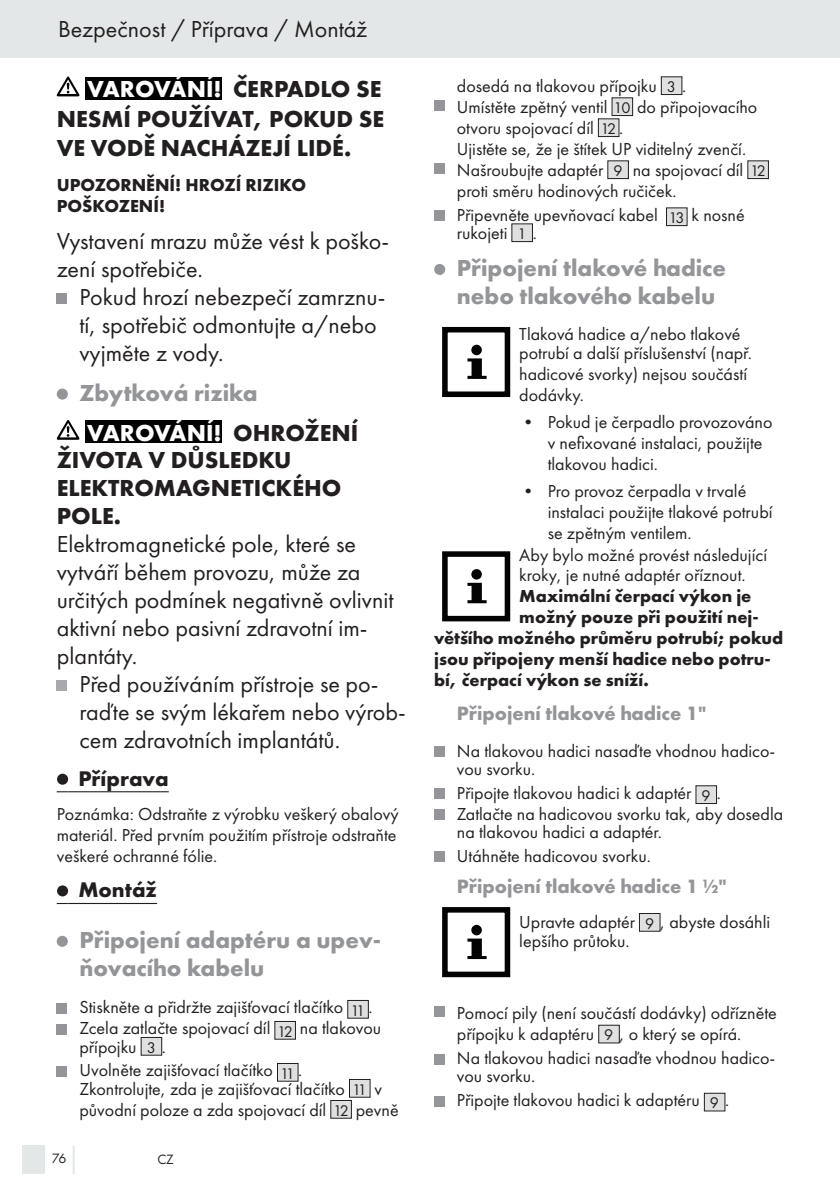
<style>
.page{position:relative;width:840px;height:1191px;background:#fff}
.page>*{position:absolute;margin:0;border:0;box-sizing:border-box;transform-origin:0 0}
.t1{font:24px/28px "Futura PT";color:#231f20}
.t2{font:700 24px/28px "Futura PT";color:#939598}
.t3{font:700 24px/29.2px "Futura PT";color:#231f20;text-align:justify}
.t4{font:700 22px "Futura PT";color:#231f20}
.t5{font:700 20px "Futura PT";color:#939598}
.t6{font:18px/21px "Futura PT";color:#231f20}
.t7{font:700 18px/21px "Futura PT";color:#231f20}
.t8{font:14px "Futura PT";color:#231f20}
.s1{color:#fff}
.s2{color:#231f20}
.s3{font-size:16px}
.s4{font-family:"Times New Roman";font-weight:700}
</style>
<div class="page">
<div style="left:0;top:0;width:839px;height:58px;background:#e3e7e7"></div>
<div style="left:23px;top:1145px;width:22px;height:29px;background:#e3e7e7"></div>
<hr style="left:73px;top:1145px;width:2px;height:29px;background:#e3e7e7">
<hr style="left:68px;top:791px;width:101px;height:1px;background:#231f20">
<hr style="left:68px;top:903px;width:89px;height:1px;background:#231f20">
<svg style="left:57px;top:77px;width:22px;height:19px"></svg>
<div style="left:85px;top:77px;width:137px;height:23px;background:#030303"></div>
<div style="left:57px;top:293px;width:10px;height:10px;background:#939598"></div>
<div style="left:57px;top:388px;width:11px;height:11px;background:#939598;border-radius:50%"></div>
<svg style="left:57px;top:420px;width:22px;height:20px"></svg>
<div style="left:85px;top:420px;width:137px;height:23px;background:#030303"></div>
<div style="left:57px;top:680px;width:10px;height:10px;background:#a8a9ad"></div>
<div style="left:57px;top:773px;width:11px;height:11px;background:#231f20;border-radius:50%"></div>
<div style="left:57px;top:885px;width:11px;height:11px;background:#231f20;border-radius:50%"></div>
<div style="left:57px;top:935px;width:11px;height:11px;background:#939598;border-radius:50%"></div>
<div style="left:57px;top:1003px;width:10px;height:10px;background:#939598"></div>
<div style="left:347px;top:1000px;width:21px;height:18px;background:#e0e0e1"></div>
<div style="left:347px;top:1000px;width:21px;height:18px;border:1px solid #231f20"></div>
<div style="left:57px;top:1024px;width:10px;height:10px;background:#939598"></div>
<div style="left:275px;top:1021px;width:20px;height:18px;background:#e0e0e1"></div>
<div style="left:141px;top:1037px;width:21px;height:18px;background:#e0e0e1"></div>
<div style="left:141px;top:1037px;width:21px;height:18px;border:1px solid #231f20"></div>
<div style="left:57px;top:1066px;width:10px;height:10px;background:#939598"></div>
<div style="left:277px;top:1063px;width:21px;height:18px;background:#e0e0e1"></div>
<div style="left:277px;top:1063px;width:21px;height:18px;border:1px solid #231f20"></div>
<div style="left:349px;top:1079px;width:21px;height:18px;background:#e0e0e1"></div>
<div style="left:349px;top:1079px;width:21px;height:18px;border:1px solid #231f20"></div>
<div style="left:330px;top:1100px;width:21px;height:18px;background:#e0e0e1"></div>
<div style="left:661px;top:77px;width:20px;height:18px;background:#e0e0e1"></div>
<div style="left:660px;top:77px;width:21px;height:18px;border:1px solid #231f20"></div>
<div style="left:434px;top:101px;width:10px;height:10px;background:#939598"></div>
<div style="left:611px;top:98px;width:21px;height:18px;background:#e0e0e1"></div>
<div style="left:598px;top:119px;width:20px;height:18px;background:#e0e0e1"></div>
<div style="left:597px;top:119px;width:22px;height:18px;border:1px solid #231f20"></div>
<div style="left:434px;top:164px;width:10px;height:10px;background:#939598"></div>
<div style="left:607px;top:161px;width:21px;height:18px;background:#e0e0e1"></div>
<div style="left:747px;top:161px;width:21px;height:18px;background:#e0e0e1"></div>
<div style="left:434px;top:211px;width:10px;height:10px;background:#939598"></div>
<div style="left:666px;top:208px;width:20px;height:18px;background:#e0e0e1"></div>
<div style="left:666px;top:208px;width:21px;height:18px;border:1px solid #231f20"></div>
<div style="left:511px;top:224px;width:21px;height:18px;background:#e0e0e1"></div>
<div style="left:434px;top:264px;width:11px;height:11px;background:#939598;border-radius:50%"></div>
<div style="left:442px;top:327px;width:68px;height:70px;border:6px solid #030303"></div>
<div style="left:471px;top:345px;width:10px;height:10px;background:#030303;border-radius:50%"></div>
<svg style="left:467px;top:358px;width:19px;height:21px"></svg>
<div style="left:442px;top:551px;width:68px;height:70px;border:6px solid #030303"></div>
<div style="left:471px;top:569px;width:10px;height:10px;background:#030303;border-radius:50%"></div>
<svg style="left:467px;top:583px;width:19px;height:20px"></svg>
<div style="left:434px;top:746px;width:10px;height:11px;background:#939598"></div>
<div style="left:434px;top:788px;width:10px;height:11px;background:#939598"></div>
<div style="left:695px;top:785px;width:21px;height:18px;background:#e0e0e1"></div>
<div style="left:434px;top:809px;width:10px;height:11px;background:#939598"></div>
<div style="left:434px;top:851px;width:10px;height:11px;background:#939598"></div>
<div style="left:442px;top:907px;width:68px;height:70px;border:6px solid #030303"></div>
<div style="left:471px;top:925px;width:10px;height:10px;background:#030303;border-radius:50%"></div>
<svg style="left:467px;top:938px;width:19px;height:21px"></svg>
<div style="left:639px;top:913px;width:20px;height:18px;background:#e0e0e1"></div>
<div style="left:638px;top:913px;width:22px;height:18px;border:1px solid #231f20"></div>
<div style="left:434px;top:1006px;width:10px;height:10px;background:#939598"></div>
<div style="left:598px;top:1025px;width:21px;height:18px;background:#e0e0e1"></div>
<div style="left:598px;top:1025px;width:21px;height:18px;border:1px solid #231f20"></div>
<div style="left:434px;top:1054px;width:10px;height:10px;background:#939598"></div>
<div style="left:434px;top:1096px;width:10px;height:10px;background:#939598"></div>
<div style="left:704px;top:1093px;width:20px;height:18px;background:#e0e0e1"></div>
<div style="left:703px;top:1093px;width:21px;height:18px;border:1px solid #231f20"></div>
<h1 class="t1" style="left:58px;top:15px;width:310px">Bezpečnost / Příprava / Montáž</h1>
<h1 class="t3" style="left:57px;top:74px;width:329px;text-indent:31px"><span class="s1">VAROVÁNÍ!</span> ČERPADLO SE NESMÍ POUŽÍVAT, POKUD SE VE VODĚ NACHÁZEJÍ LIDÉ.</h1>
<p class="t7" style="left:57px;top:174px;width:251px">UPOZORNĚNÍ! HROZÍ RIZIKO<br>POŠKOZENÍ!</p>
<h1 class="t1" style="left:57px;top:227px;width:334px">Vystavení mrazu může vést k poško&shy;zení spotřebiče.</h1>
<h1 class="t1" style="left:79px;top:283px;width:307px">Pokud hrozí nebezpečí zamrznu&shy;tí, spotřebič odmontujte a/nebo vyjměte z vody.</h1>
<h1 class="t2" style="left:87px;top:372px;width:272px;line-height:40px;text-indent:-8px">Zbytková rizika<br><span class="s1">VAROVÁNÍ!</span> <span class="s2">OHROŽENÍ</span></h1>
<h1 class="t3" style="left:57px;top:445px;width:286px;line-height:28px;text-align:left">ŽIVOTA V DŮSLEDKU<br>ELEKTROMAGNETICKÉHO<br>POLE.</h1>
<h1 class="t1" style="left:57px;top:530px;width:338px">Elektromagnetické pole, které se vytváří během provozu, může za určitých podmínek negativně ovlivnit aktivní nebo pasivní zdravotní im&shy;plantáty.</h1>
<h1 class="t1" style="left:79px;top:670px;width:327px">Před používáním přístroje se po&shy;raďte se svým lékařem nebo výrob&shy;cem zdravotních implantátů.</h1>
<p class="t4" style="left:78px;top:764px;width:92px">Příprava</p>
<p class="t6" style="left:57px;top:803px;width:343px">Poznámka: Odstraňte z výrobku veškerý obalový materiál. Před prvním použitím přístroje odstraňte veškeré ochranné fólie.</p>
<p class="t4" style="left:78px;top:876px;width:80px">Montáž</p>
<h1 class="t2" style="left:79px;top:925px;width:303px">Připojení adaptéru a upev&shy;ňovacího kabelu</h1>
<p class="t6" style="left:79px;top:996px;width:303px">Stiskněte a přidržte zajišťovací tlačítko <sub>11</sub> .<br>Zcela zatlačte spojovací díl <sub>12</sub> na tlakovou</p>
<p class="t6" style="left:79px;top:1035px;width:224px;line-height:23.4px">přípojku <span class="s3">3</span> .<br>Uvolněte zajišťovací tlačítko <sub>11</sub> .</p>
<p class="t6" style="left:79px;top:1078px;width:320px">Zkontrolujte, zda je zajišťovací tlačítko <span class="s3">11</span> v původní poloze a zda spojovací díl <span class="s3">12</span> pevně</p>
<p class="t8" style="left:52px;top:1150px;width:16px">76</p>
<p class="t8" style="left:157px;top:1150px;width:18px">CZ</p>
<p class="t6" style="left:456px;top:75px;width:310px">dosedá na tlakovou přípojku <span class="s3">3</span> .<br>Umístěte zpětný ventil <span class="s3">10</span> do připojovacího otvoru spojovací díl <span class="s3">12</span> .<br>Ujistěte se, že je štítek UP viditelný zvenčí.<br>Našroubujte adaptér <span class="s3">9</span> na spojovací díl <span class="s3">12 </span>proti směru hodinových ručiček.</p>
<p class="t6" style="left:456px;top:205px;width:289px;line-height:18.6px">Připevněte upevňovací kabel <sub>13</sub> k nosné rukojeti <span class="s3">1</span> .</p>
<h1 class="t2" style="left:456px;top:253px;width:271px">Připojení tlakové hadice nebo tlakového kabelu</h1>
<p class="t6" style="left:519px;top:323px;width:234px">Tlaková hadice a/nebo tlakové potrubí a další příslušenství (např. hadicové svorky) nejsou součástí dodávky.</p>
<p class="t6" style="left:547px;top:411px;width:226px;text-indent:-23px"><span class="s4">•</span> Pokud je čerpadlo provozováno v nefixované instalaci, použijte tlakovou hadici.</p>
<p class="t6" style="left:524px;top:480px;width:223px"><span class="s4">•</span> Pro provoz čerpadla v trvalé</p>
<p class="t6" style="left:547px;top:501px;width:226px">instalaci použijte tlakové potrubí</p>
<p class="t6" style="left:547px;top:522px;width:145px">se zpětným ventilem.</p>
<p class="t6" style="left:519px;top:544px;width:249px">Aby bylo možné provést následující</p>
<p class="t6" style="left:519px;top:564px;width:228px">kroky, je nutné adaptér oříznout.</p>
<p class="t7" style="left:519px;top:585px;width:233px">Maximální čerpací výkon je</p>
<p class="t7" style="left:519px;top:606px;width:241px">možný pouze při použití nej-</p>
<p class="t7" style="left:434px;top:627px;width:350px">většího možného průměru potrubí; pokud</p>
<p class="t7" style="left:434px;top:648px;width:338px">jsou připojeny menší hadice nebo potru-</p>
<p class="t7" style="left:434px;top:669px;width:216px">bí, čerpací výkon se sníží.</p>
<p class="t5" style="left:456px;top:700px;width:251px">Připojení tlakové hadice 1"</p>
<p class="t6" style="left:456px;top:741px;width:320px;line-height:18px">Na tlakovou hadici nasaďte vhodnou hadico&shy;vou svorku.</p>
<p class="t6" style="left:456px;top:782px;width:327px">Připojte tlakovou hadici k adaptér <sub>9</sub> .<br>Zatlačte na hadicovou svorku tak, aby dosedla</p>
<p class="t6" style="left:456px;top:819px;width:206px;line-height:24px">na tlakovou hadici a adaptér.<br>Utáhněte hadicovou svorku.</p>
<p class="t5" style="left:456px;top:873px;width:271px">Připojení tlakové hadice 1 ½"</p>
<p class="t6" style="left:519px;top:912px;width:252px;line-height:19.4px">Upravte adaptér <span class="s3">9</span> , abyste dosáhli lepšího průtoku.</p>
<p class="t6" style="left:456px;top:1002px;width:321px">Pomocí pily (není součástí dodávky) odřízněte přípojku k adaptéru <span class="s3">9</span> , o který se opírá.</p>
<p class="t6" style="left:456px;top:1049px;width:320px;line-height:18px">Na tlakovou hadici nasaďte vhodnou hadico&shy;vou svorku.</p>
<p class="t6" style="left:456px;top:1089px;width:274px">Připojte tlakovou hadici k adaptéru <sub>9</sub> .</p>
</div>
